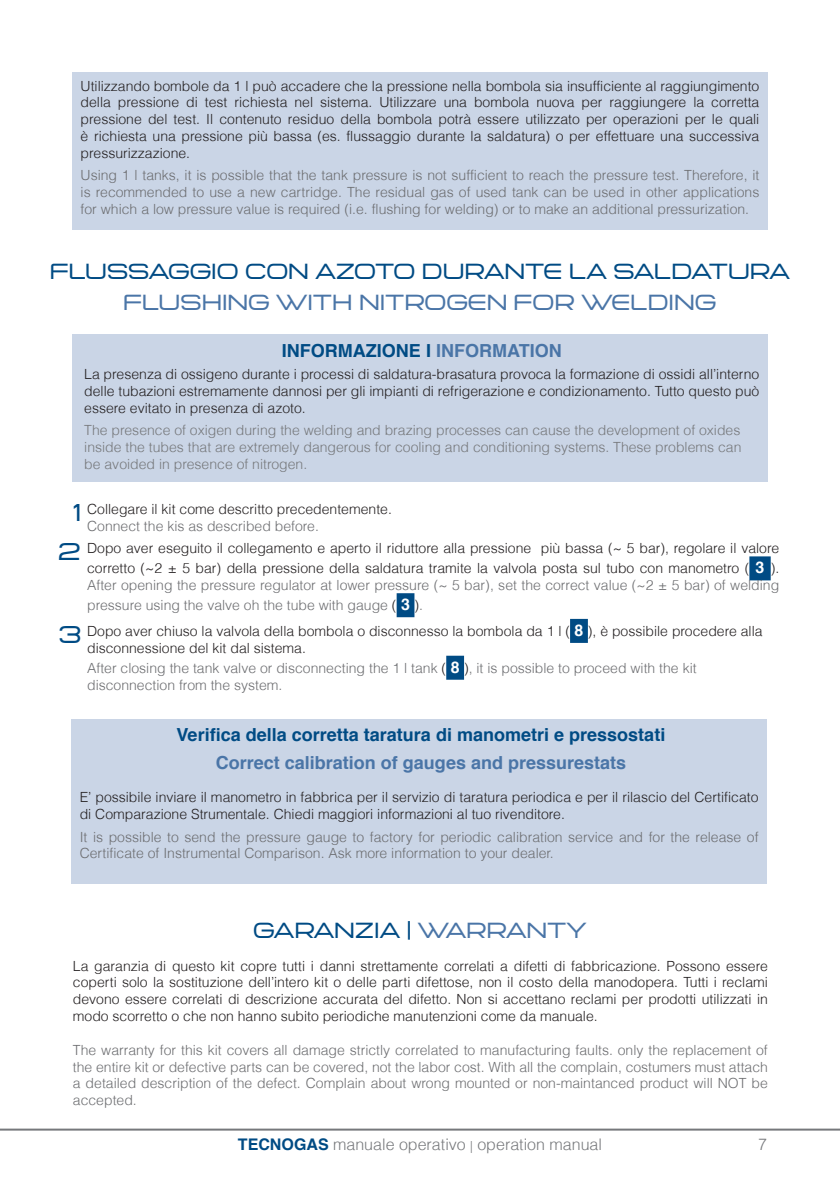
<style>
.page{position:relative;width:840px;height:1191px;background:#fff}
.page>*{position:absolute;margin:0;border:0;box-sizing:border-box;transform-origin:0 0}
.t1{font:28px "PIGARNOSNEUE";color:#004b84}
.t2{font:25.2px/30.2px "PIGARNOSNEUE";color:#004b84;text-align:center}
.Elenco_puntato{font:700 18px "Helvetica";color:#004b84}
.Elenco_puntato-2{font:700 18px "Helvetica";color:#4a75a7}
.t3{font:300 16px "Helvetica";color:#76787b}
.Elenco_puntato-3{font:300 14px/16.8px "Helvetica";color:#231f20}
.Elenco_puntato-4{font:300 14px/16.8px "Helvetica";color:#6c6d70}
.Elenco_puntato-5{font:300 14px/16.8px "Helvetica";color:#76787b;text-align:justify}
.s1{color:#4a75a7}
.s2{color:#6c6d70}
.s3{font-weight:700;font-size:16px;color:#fff}
.s4{color:#231f20}
.s5{font-weight:700;color:#004b84}
.s6{font-size:12px}
</style>
<div class="page">
<hr style="left:0;top:1128px;width:839px;height:2px;background:#76787b">
<div style="left:72px;top:334px;width:695px;height:148px;background:#cad5e6"></div>
<div style="left:72px;top:72px;width:695px;height:158px;background:#cad5e6"></div>
<div style="left:749px;top:556px;width:21px;height:24px;background:#004b84"></div>
<div style="left:396px;top:593px;width:18px;height:24px;background:#004b84"></div>
<div style="left:569px;top:619px;width:18px;height:24px;background:#004b84"></div>
<div style="left:446px;top:655px;width:18px;height:24px;background:#004b84"></div>
<div style="left:71px;top:719px;width:695px;height:164px;background:#cad5e6"></div>
<p class="Elenco_puntato-3" style="left:81px;top:77px;width:680px;text-align:justify">Utilizzando bombole da 1 l può accadere che la pressione nella bombola sia insufficiente al raggiungimento della pressione di test richiesta nel sistema. Utilizzare una bombola nuova per raggiungere la corretta pressione del test. Il contenuto residuo della bombola potrà essere utilizzato per operazioni per le quali è richiesta una pressione più bassa (es. flussaggio durante la saldatura) o per effettuare una successiva pressurizzazione.</p>
<p class="Elenco_puntato-4" style="left:81px;top:167px;width:680px;text-align:justify">Using 1 l tanks, it is possible that the tank pressure is not sufficient to reach the pressure test. Therefore, it is recommended to use a new cartridge. The residual gas of used tank can be used in other applications for which a low pressure value is required (i.e. flushing for welding) or to make an additional pressurization.</p>
<p class="t2" style="left:50px;top:257px;width:740px">FLUSSAGGIO CON AZOTO DURANTE LA SALDATURA<br><span class="s1">FLUSHING WITH NITROGEN FOR WELDING</span></p>
<p class="Elenco_puntato" style="left:282px;top:336px;width:281px">INFORMAZIONE I <span class="s1">INFORMATION</span></p>
<p class="Elenco_puntato-3" style="left:84px;top:365px;width:676px;text-align:justify">La presenza di ossigeno durante i processi di saldatura-brasatura provoca la formazione di ossidi all’interno delle tubazioni estremamente dannosi per gli impianti di refrigerazione e condizionamento. Tutto questo può essere evitato in presenza di azoto.</p>
<p class="Elenco_puntato-5" style="left:84px;top:422px;width:658px">The presence of oxigen during the welding and brazing processes can cause the development of oxides inside the tubes that are extremely dangerous for cooling and conditioning systems. These problems can be avoided in presence of nitrogen.</p>
<p class="t1" style="left:73px;top:499px;width:10px">1</p>
<p class="t1" style="left:58px;top:538px;width:24px">2</p>
<p class="Elenco_puntato-3" style="left:87px;top:500px;width:306px">Collegare il kit come descritto precedentemente.<br><span class="s2">Connect the kis as described before.</span></p>
<p class="Elenco_puntato-3" style="left:87px;top:538px;width:693px;line-height:20px">Dopo aver eseguito il collegamento e aperto il riduttore alla pressione più bassa (~ 5 bar), regolare il valore corretto (~2 ± 5 bar) della pressione della saldatura tramite la valvola posta sul tubo con manometro ( <span class="s3">3</span> ).</p>
<p class="Elenco_puntato-4" style="left:87px;top:575px;width:693px;line-height:20px">After opening the pressure regulator at lower pressure (~ 5 bar), set the correct value (~2 ± 5 bar) of welding pressure using the valve oh the tube with gauge <span class="s4">(</span> <span class="s3">3</span> <span class="s4">)</span>.</p>
<p class="Elenco_puntato-3" style="left:87px;top:622px;width:676px">Dopo aver chiuso la valvola della bombola o disconnesso la bombola da 1 l ( <span class="s3">8</span> ), è possibile procedere alla disconnessione del kit dal sistema.</p>
<p class="Elenco_puntato-4" style="left:87px;top:659px;width:610px">After closing the tank valve or disconnecting the 1 l tank <span class="s4">(</span> <span class="s3">8</span> <span class="s4">)</span>, it is possible to proceed with the kit disconnection from the system.</p>
<p class="t1" style="left:58px;top:622px;width:25px">3</p>
<p class="Elenco_puntato" style="left:176px;top:720px;width:490px">Verifica della corretta taratura di manometri e pressostati</p>
<p class="Elenco_puntato-2" style="left:215px;top:747px;width:412px">Correct calibration of gauges and pressurestats</p>
<p class="Elenco_puntato-3" style="left:80px;top:788px;width:680px">E’ possibile inviare il manometro in fabbrica per il servizio di taratura periodica e per il rilascio del Certificato di Comparazione Strumentale. Chiedi maggiori informazioni al tuo rivenditore.</p>
<p class="Elenco_puntato-4" style="left:80px;top:828px;width:680px">It is possible to send the pressure gauge to factory for periodic calibration service and for the release of<br>Certificate of Instrumental Comparison. Ask more information to your dealer.</p>
<p class="t2" style="left:253px;top:916px;width:335px">GARANZIA | <span class="s1">WARRANTY</span></p>
<p class="Elenco_puntato-3" style="left:73px;top:957px;width:696px;text-align:justify">La garanzia di questo kit copre tutti i danni strettamente correlati a difetti di fabbricazione. Possono essere coperti solo la sostituzione dell’intero kit o delle parti difettose, non il costo della manodopera. Tutti i reclami devono essere correlati di descrizione accurata del difetto. Non si accettano reclami per prodotti utilizzati in modo scorretto o che non hanno subito periodiche manutenzioni come da manuale.</p>
<p class="Elenco_puntato-4" style="left:73px;top:1041px;width:696px;text-align:justify">The warranty for this kit covers all damage strictly correlated to manufacturing faults. only the replacement of the entire kit or defective parts can be covered, not the labor cost. With all the complain, costumers must attach a detailed description of the defect. Complain about wrong mounted or non-maintanced product will NOT be accepted.</p>
<p class="t3" style="left:238px;top:1134px;width:365px"><span class="s5">TECNOGAS</span> manuale operativo <span class="s6">|</span> operation manual</p>
<p class="t3" style="left:757px;top:1134px;width:10px">7</p>
</div>
